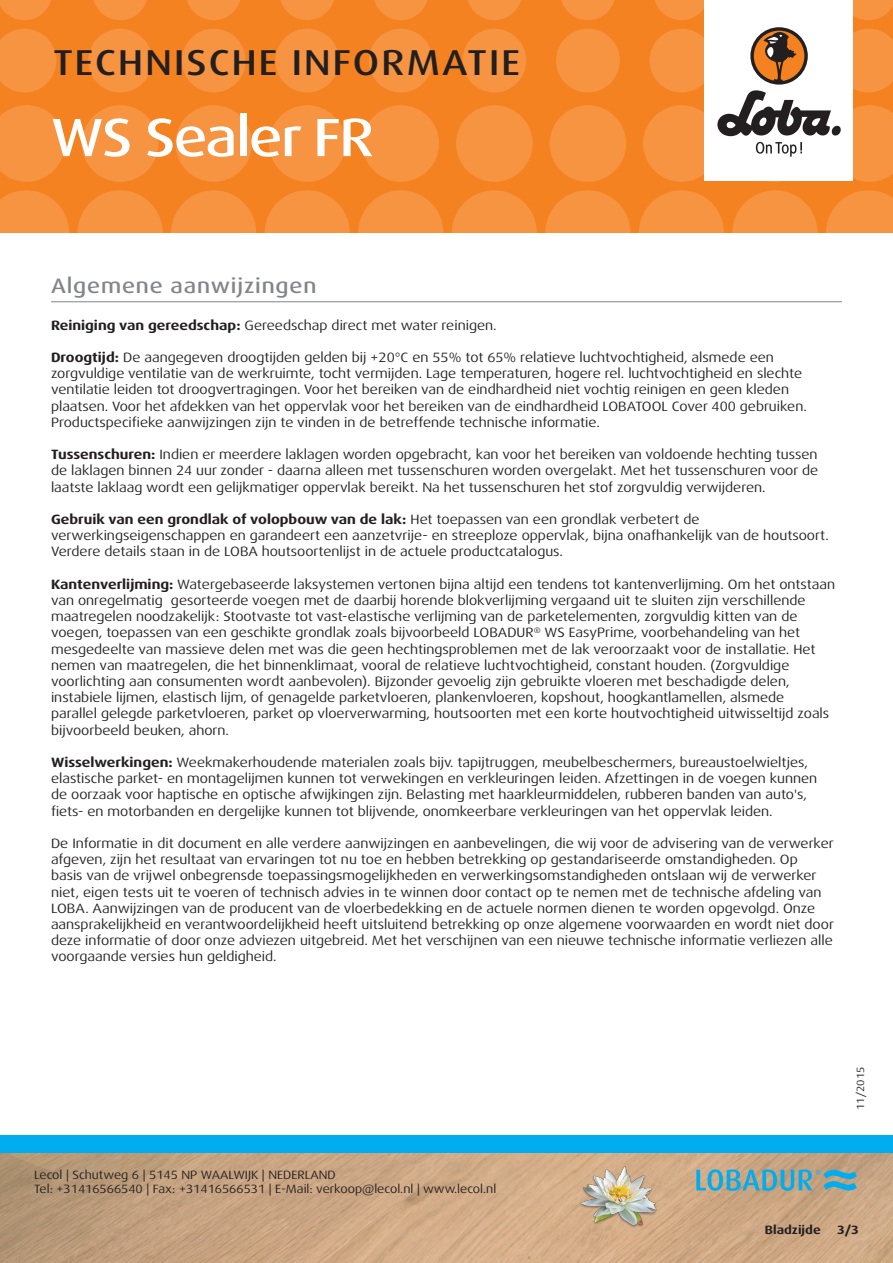
<style>
.page{position:relative;width:893px;height:1263px;background:#fff}
.page>*{position:absolute;margin:0;border:0;box-sizing:border-box;transform-origin:0 0}
.t1{font:500 expanded 54px "Dax Pro";letter-spacing:-.025em;color:#fff}
.t2{font:500 expanded 36px "Dax Pro";letter-spacing:.06em;color:#231f20}
.Titel_grau{font:500 expanded 21px "Dax Pro";letter-spacing:.04em;color:#82858b}
.Text{font:expanded 13.5px/16.2px "Dax Pro";color:#231f20}
.t3{font:expanded 12px/14.4px "Dax Pro";color:#231f20}
.t4{font:700 expanded 12px "Dax Pro";color:#231f20}
.t5{font:expanded 10.5px "Dax Pro";color:#231f20}
.s1{font-weight:700}
</style>
<div class="page">
<div style="left:0;top:0;width:893px;height:233px;background:#f58220"></div>
<svg style="left:0;top:190px;width:69px;height:43px"></svg>
<svg style="left:78px;top:190px;width:85px;height:85px;fill:#f69441"></svg>
<svg style="left:171px;top:190px;width:85px;height:85px;fill:#f69441"></svg>
<svg style="left:265px;top:190px;width:85px;height:85px;fill:#f69441"></svg>
<svg style="left:358px;top:190px;width:85px;height:85px;fill:#f69441"></svg>
<svg style="left:545px;top:190px;width:85px;height:85px;fill:#f69441"></svg>
<svg style="left:452px;top:190px;width:85px;height:85px;fill:#f69441"></svg>
<svg style="left:732px;top:190px;width:85px;height:85px;fill:#f69441"></svg>
<svg style="left:639px;top:190px;width:85px;height:85px;fill:#f69441"></svg>
<svg style="left:826px;top:190px;width:67px;height:43px"></svg>
<svg style="left:0;top:105px;width:65px;height:77px"></svg>
<svg style="left:82px;top:105px;width:76px;height:77px"></svg>
<svg style="left:175px;top:105px;width:77px;height:77px"></svg>
<svg style="left:269px;top:105px;width:76px;height:77px"></svg>
<svg style="left:456px;top:105px;width:77px;height:77px"></svg>
<svg style="left:362px;top:105px;width:77px;height:77px"></svg>
<svg style="left:550px;top:105px;width:76px;height:77px"></svg>
<svg style="left:0;top:29px;width:56px;height:63px"></svg>
<svg style="left:182px;top:29px;width:64px;height:63px"></svg>
<svg style="left:88px;top:29px;width:64px;height:63px"></svg>
<svg style="left:275px;top:29px;width:64px;height:63px"></svg>
<svg style="left:462px;top:29px;width:64px;height:63px"></svg>
<svg style="left:369px;top:29px;width:64px;height:63px"></svg>
<svg style="left:556px;top:29px;width:64px;height:63px"></svg>
<svg style="left:0;top:0;width:51px;height:20px"></svg>
<svg style="left:187px;top:0;width:53px;height:20px"></svg>
<svg style="left:468px;top:0;width:53px;height:20px"></svg>
<svg style="left:655px;top:0;width:49px;height:20px"></svg>
<svg style="left:93px;top:0;width:54px;height:20px"></svg>
<svg style="left:374px;top:0;width:54px;height:20px"></svg>
<svg style="left:281px;top:0;width:53px;height:20px"></svg>
<svg style="left:561px;top:0;width:54px;height:20px"></svg>
<svg style="left:853px;top:0;width:40px;height:20px"></svg>
<img style="left:0;top:1152px;width:893px;height:111px">
<div style="left:0;top:1135px;width:893px;height:17px;background:#00aeef"></div>
<div style="left:704px;top:0;width:149px;height:181px;background:#fff"></div>
<svg style="left:643px;top:28px;width:250px;height:154px"></svg>
<img style="left:578px;top:1161px;width:82px;height:81px">
<svg style="left:696px;top:1169px;width:161px;height:22px;background:#74a7ae"></svg>
<hr style="left:51px;top:301px;width:791px;height:1px;background:#82858b">
<h2 class="t2" style="left:53px;top:40px;width:468px">TECHNISCHE INFORMATIE</h2>
<p class="t1" style="left:51px;top:103px;width:325px">WS Sealer FR</p>
<p class="Titel_grau" style="left:51px;top:272px;width:267px">Algemene aanwijzingen</p>
<p class="Text" style="left:51px;top:317px;width:447px"><span class="s1">Reiniging van gereedschap:</span> Gereedschap direct met water reinigen.</p>
<p class="Text" style="left:51px;top:349px;width:757px"><span class="s1">Droogtijd:</span> De aangegeven droogtijden gelden bij +20°C en 55% tot 65% relatieve luchtvochtigheid, alsmede een zorgvuldige ventilatie van de werkruimte, tocht vermijden. Lage temperaturen, hogere rel. luchtvochtigheid en slechte ventilatie leiden tot droogvertragingen. Voor het bereiken van de eindhardheid niet vochtig reinigen en geen kleden plaatsen. Voor het afdekken van het oppervlak voor het bereiken van de eindhardheid LOBATOOL Cover 400 gebruiken.<br>Productspecifieke aanwijzingen zijn te vinden in de betreffende technische informatie.</p>
<p class="Text" style="left:51px;top:446px;width:769px;text-align:justify"><span class="s1">Tussenschuren:</span> Indien er meerdere laklagen worden opgebracht, kan voor het bereiken van voldoende hechting tussen de laklagen binnen 24 uur zonder - daarna alleen met tussenschuren worden overgelakt. Met het tussenschuren voor de laatste laklaag wordt een gelijkmatiger oppervlak bereikt. Na het tussenschuren het stof zorgvuldig verwijderen.</p>
<p class="Text" style="left:51px;top:511px;width:779px"><span class="s1">Gebruik van een grondlak of volopbouw van de lak:</span> Het toepassen van een grondlak verbetert de verwerkingseigenschappen en garandeert een aanzetvrije- en streeploze oppervlak, bijna onafhankelijk van de houtsoort.<br>Verdere details staan in de LOBA houtsoortenlijst in de actuele productcatalogus.</p>
<p class="Text" style="left:51px;top:576px;width:785px"><span class="s1">Kantenverlijming:</span> Watergebaseerde laksystemen vertonen bijna altijd een tendens tot kantenverlijming. Om het ontstaan van onregelmatig gesorteerde voegen met de daarbij horende blokverlijming vergaand uit te sluiten zijn verschillende maatregelen noodzakelijk: Stootvaste tot vast-elastische verlijming van de parketelementen, zorgvuldig kitten van de voegen, toepassen van een geschikte grondlak zoals bijvoorbeeld LOBADUR<sup>®</sup> WS EasyPrime, voorbehandeling van het mesgedeelte van massieve delen met was die geen hechtingsproblemen met de lak veroorzaakt voor de installatie. Het nemen van maatregelen, die het binnenklimaat, vooral de relatieve luchtvochtigheid, constant houden. (Zorgvuldige voorlichting aan consumenten wordt aanbevolen). Bijzonder gevoelig zijn gebruikte vloeren met beschadigde delen, instabiele lijmen, elastisch lijm, of genagelde parketvloeren, plankenvloeren, kopshout, hoogkantlamellen, alsmede<br>parallel gelegde parketvloeren, parket op vloerverwarming, houtsoorten met een korte houtvochtigheid uitwisseltijd zoals bijvoorbeeld beuken, ahorn.</p>
<p class="Text" style="left:51px;top:754px;width:768px"><span class="s1">Wisselwerkingen:</span> Weekmakerhoudende materialen zoals bijv. tapijtruggen, meubelbeschermers, bureaustoelwieltjes, elastische parket- en montagelijmen kunnen tot verwekingen en verkleuringen leiden. Afzettingen in de voegen kunnen de oorzaak voor haptische en optische afwijkingen zijn. Belasting met haarkleurmiddelen, rubberen banden van auto's, fiets- en motorbanden en dergelijke kunnen tot blijvende, onomkeerbare verkleuringen van het oppervlak leiden.</p>
<p class="Text" style="left:51px;top:835px;width:784px">De Informatie in dit document en alle verdere aanwijzingen en aanbevelingen, die wij voor de advisering van de verwerker afgeven, zijn het resultaat van ervaringen tot nu toe en hebben betrekking op gestandariseerde omstandigheden. Op<br>basis van de vrijwel onbegrensde toepassingsmogelijkheden en verwerkingsomstandigheden ontslaan wij de verwerker niet, eigen tests uit te voeren of technisch advies in te winnen door contact op te nemen met de technische afdeling van LOBA. Aanwijzingen van de producent van de vloerbedekking en de actuele normen dienen te worden opgevolgd. Onze aansprakelijkheid en verantwoordelijkheid heeft uitsluitend betrekking op onze algemene voorwaarden en wordt niet door deze informatie of door onze adviezen uitgebreid. Met het verschijnen van een nieuwe technische informatie verliezen alle voorgaande versies hun geldigheid.</p>
<p class="t3" style="left:34px;top:1167px;width:464px">Lecol | Schutweg 6 | 5145 NP WAALWIJK | NEDERLAND<br>Tel: +31416566540 | Fax: +31416566531 | E-Mail: verkoop@lecol.nl | www.lecol.nl</p>
<p class="t5" style="left:854px;top:1110px;width:45px;rotate:-90deg">11/2015</p>
<p class="t4" style="left:765px;top:1222px;width:57px">Bladzijde</p>
<p class="t4" style="left:837px;top:1222px;width:23px">3/3</p>
</div>
